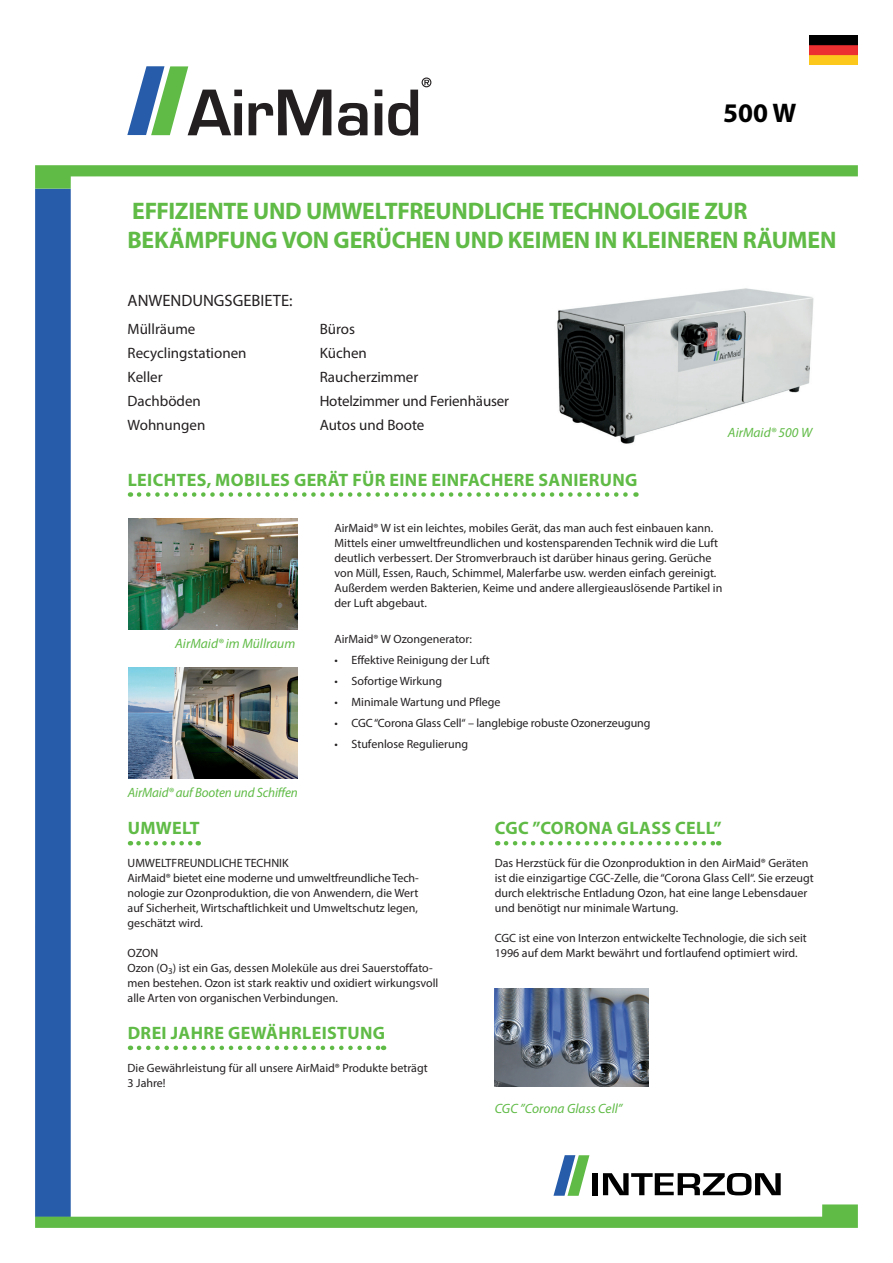
<style>
.page{position:relative;width:893px;height:1263px;background:#fff}
.page>*{position:absolute;margin:0;border:0;box-sizing:border-box;transform-origin:0 0}
.t1{font:700 27px "Myriad Pro";color:#000001}
.t2{font:700 24px/28.8px "Myriad Pro";letter-spacing:-.01em;color:#60bb46}
.t3{font:700 18px "Myriad Pro";letter-spacing:.02em;color:#60bb46}
.t4{font:16.5px "Myriad Pro";color:#231f20}
.t5{font:15px/24px "Myriad Pro";color:#231f20}
.t6{font:italic 13.5px "Myriad Pro";color:#60bb46}
.t7{font:12px/15px "Myriad Pro";color:#231f20}
</style>
<div class="page">
<div style="left:35px;top:189px;width:36px;height:1028px;background:#275caa"></div>
<svg style="left:35px;top:1204px;width:823px;height:24px"></svg>
<svg style="left:35px;top:165px;width:823px;height:24px"></svg>
<img style="left:128px;top:519px;width:170px;height:111px">
<img style="left:128px;top:668px;width:170px;height:111px">
<img style="left:557px;top:288px;width:257px;height:156px">
<svg style="left:506px;top:841px;width:213px;height:4px"></svg>
<svg style="left:138px;top:841px;width:61px;height:4px"></svg>
<svg style="left:139px;top:1045px;width:245px;height:5px"></svg>
<img style="left:495px;top:988px;width:153px;height:99px">
<div style="left:593px;top:1173px;width:5px;height:22px;background:#000"></div>
<svg style="left:603px;top:1173px;width:178px;height:22px"></svg>
<svg style="left:553px;top:1155px;width:36px;height:41px"></svg>
<img style="left:809px;top:35px;width:49px;height:29px">
<svg style="left:139px;top:492px;width:497px;height:5px"></svg>
<svg style="left:127px;top:66px;width:115px;height:69px"></svg>
<svg style="left:249px;top:90px;width:82px;height:45px"></svg>
<svg style="left:338px;top:103px;width:29px;height:33px"></svg>
<svg style="left:375px;top:90px;width:7px;height:45px"></svg>
<svg style="left:388px;top:78px;width:43px;height:58px"></svg>
<h1 class="t1" style="left:723px;top:96px;width:75px">500 W</h1>
<h2 class="t2" style="left:128px;top:196px;width:710px">EFFIZIENTE UND UMWELTFREUNDLICHE TECHNOLOGIE ZUR<br>BEKÄMPFUNG VON GERÜCHEN UND KEIMEN IN KLEINEREN RÄUMEN</h2>
<h3 class="t4" style="left:128px;top:290px;width:166px">ANWENDUNGSGEBIETE:</h3>
<p class="t5" style="left:128px;top:317px;width:120px">Müllräume<br>Recyclingstationen<br>Keller<br>Dachböden<br>Wohnungen</p>
<p class="t5" style="left:320px;top:317px;width:191px">Büros<br>Küchen<br>Raucherzimmer<br>Hotelzimmer und Ferienhäuser<br>Autos und Boote</p>
<h3 class="t3" style="left:128px;top:468px;width:511px">LEICHTES, MOBILES GERÄT FÜR EINE EINFACHERE SANIERUNG</h3>
<p class="t6" style="left:728px;top:424px;width:86px">AirMaid® 500 W</p>
<p class="t6" style="left:175px;top:635px;width:122px">AirMaid® im Müllraum</p>
<p class="t6" style="left:128px;top:784px;width:172px">AirMaid® auf Booten und Schiffen</p>
<p class="t7" style="left:334px;top:520px;width:389px">AirMaid® W ist ein leichtes, mobiles Gerät, das man auch fest einbauen kann.<br>Mittels einer umweltfreundlichen und kostensparenden Technik wird die Luft deutlich verbessert. Der Stromverbrauch ist darüber hinaus gering. Gerüche von Müll, Essen, Rauch, Schimmel, Malerfarbe usw. werden einfach gereinigt.<br>Außerdem werden Bakterien, Keime und andere allergieauslösende Partikel in der Luft abgebaut.</p>
<p class="t7" style="left:334px;top:631px;width:139px">AirMaid® W Ozongenerator:</p>
<p class="t7" style="left:334px;top:652px;width:157px">• Effektive Reinigung der Luft</p>
<p class="t7" style="left:334px;top:673px;width:109px">• Sofortige Wirkung</p>
<p class="t7" style="left:334px;top:694px;width:168px">• Minimale Wartung und Pflege</p>
<p class="t7" style="left:334px;top:715px;width:317px">• CGC “Corona Glass Cell“ – langlebige robuste Ozonerzeugung</p>
<p class="t7" style="left:334px;top:736px;width:135px">• Stufenlose Regulierung</p>
<h3 class="t3" style="left:128px;top:816px;width:74px">UMWELT</h3>
<p class="t7" style="left:128px;top:855px;width:293px">UMWELTFREUNDLICHE TECHNIK<br>AirMaid® bietet eine moderne und umweltfreundliche Tech&shy;nologie zur Ozonproduktion, die von Anwendern, die Wert auf Sicherheit, Wirtschaftlichkeit und Umweltschutz legen, geschätzt wird.</p>
<p class="t7" style="left:128px;top:945px;width:312px">OZON<br>Ozon (O<sub>3</sub>) ist ein Gas, dessen Moleküle aus drei Sauerstoffato&shy;men bestehen. Ozon ist stark reaktiv und oxidiert wirkungsvoll alle Arten von organischen Verbindungen.</p>
<h3 class="t3" style="left:128px;top:1021px;width:259px">DREI JAHRE GEWÄHRLEISTUNG</h3>
<p class="t7" style="left:128px;top:1060px;width:302px">Die Gewährleistung für all unsere AirMaid® Produkte beträgt<br>3 Jahre!</p>
<h3 class="t3" style="left:495px;top:816px;width:228px">CGC ”CORONA GLASS CELL”</h3>
<p class="t7" style="left:495px;top:855px;width:320px">Das Herzstück für die Ozonproduktion in den AirMaid® Geräten ist die einzigartige CGC-Zelle, die “Corona Glass Cell“. Sie erzeugt durch elektrische Entladung Ozon, hat eine lange Lebensdauer und benötigt nur minimale Wartung.</p>
<p class="t7" style="left:495px;top:930px;width:314px">CGC ist eine von Interzon entwickelte Technologie, die sich seit<br>1996 auf dem Markt bewährt und fortlaufend optimiert wird.</p>
<p class="t6" style="left:495px;top:1100px;width:129px">CGC ”Corona Glass Cell”</p>
</div>
